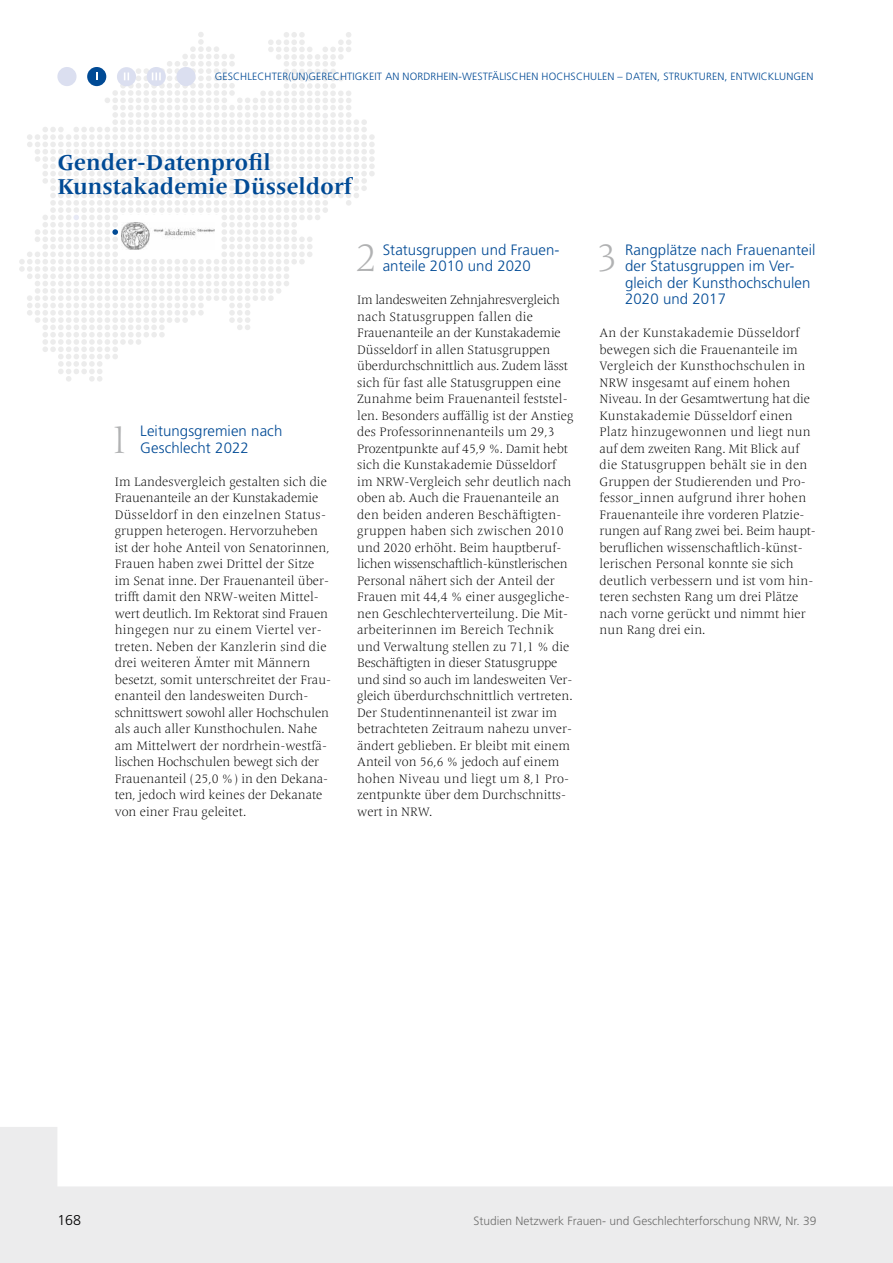
<style>
.page{position:relative;width:893px;height:1263px;background:#fff}
.page>*{position:absolute;margin:0;border:0;box-sizing:border-box;transform-origin:0 0}
.t1{font:300 39.9px "Frutiger Serif LT Pro";color:#b1b2b3}
.t2{font:700 22.5px/24px "Frutiger Serif LT Pro";color:#004a95}
.t3{font:300 15px/16.5px "Frutiger LT Std";letter-spacing:.005em;color:#004a95}
.t4{font:300 14.25px "Frutiger LT Std";color:#000}
.t5{font:300 12.75px/16.5px "Frutiger Serif LT Pro";letter-spacing:.005em;color:#000}
.t6{font:300 12px "Frutiger LT Std";color:#6f6f6e}
.t7{font:300 10.5px "Frutiger LT Std";letter-spacing:.01em;color:#004a95}
</style>
<div class="page">
<svg style="left:0;top:1127px;width:893px;height:136px;fill:#ececed"></svg>
<svg style="left:19px;top:32px;width:356px;height:350px"></svg>
<p class="t7" style="left:215px;top:71px;width:600px">GESCHLECHTER(UN)GERECHTIGKEIT AN NORDRHEIN-WESTFÄLISCHEN HOCHSCHULEN – DATEN, STRUKTUREN, ENTWICKLUNGEN</p>
<h2 class="t2" style="left:57px;top:151px;width:296px">Gender-Datenprofil<br>Kunstakademie Düsseldorf</h2>
<h1 class="t1" style="left:109px;top:415px;width:23px">1</h1>
<p class="t3" style="left:140px;top:423px;width:144px">Leitungsgremien nach<br>Geschlecht 2022</p>
<p class="t5" style="left:115px;top:473px;width:218px">Im Landesvergleich gestalten sich die Frauenanteile an der Kunstakademie Düsseldorf in den einzelnen Status&shy;gruppen heterogen. Hervorzuheben ist der hohe Anteil von Senatorinnen, Frauen haben zwei Drittel der Sitze im Senat inne. Der Frauenanteil über&shy;trifft damit den NRW-weiten Mittel&shy;wert deutlich. Im Rektorat sind Frauen hingegen nur zu einem Viertel ver&shy;treten. Neben der Kanzlerin sind die drei weiteren Ämter mit Männern besetzt, somit unterschreitet der Frau&shy;enanteil den landesweiten Durch&shy;schnittswert sowohl aller Hochschulen als auch aller Kunsthochulen. Nahe am Mittelwert der nordrhein-westfä&shy;lischen Hochschulen bewegt sich der Frauenanteil (25,0 %) in den Dekana&shy;ten, jedoch wird keines der Dekanate von einer Frau geleitet.</p>
<h1 class="t1" style="left:355px;top:234px;width:23px">2</h1>
<p class="t3" style="left:383px;top:241px;width:178px">Statusgruppen und Frauen&shy;anteile 2010 und 2020</p>
<p class="t5" style="left:357px;top:292px;width:218px">Im landesweiten Zehnjahresvergleich nach Statusgruppen fallen die Frauenanteile an der Kunstakademie Düsseldorf in allen Statusgruppen überdurchschnittlich aus. Zudem lässt sich für fast alle Statusgruppen eine Zunahme beim Frauenanteil feststel&shy;len. Besonders auffällig ist der Anstieg des Professorinnenanteils um 29,3<br>Prozentpunkte auf 45,9 %. Damit hebt sich die Kunstakademie Düsseldorf im NRW-Vergleich sehr deutlich nach oben ab. Auch die Frauenanteile an den beiden anderen Beschäftigten&shy;gruppen haben sich zwischen 2010 und 2020 erhöht. Beim hauptberuf&shy;lichen wissenschaftlich-künstlerischen Personal nähert sich der Anteil der Frauen mit 44,4 % einer ausgegliche&shy;nen Geschlechterverteilung. Die Mit&shy;arbeiterinnen im Bereich Technik und Verwaltung stellen zu 71,1 % die Beschäftigten in dieser Statusgruppe und sind so auch im landesweiten Ver&shy;gleich überdurchschnittlich vertreten.<br>Der Studentinnenanteil ist zwar im betrachteten Zeitraum nahezu unver&shy;ändert geblieben. Er bleibt mit einem Anteil von 56,6 % jedoch auf einem hohen Niveau und liegt um 8,1 Pro&shy;zentpunkte über dem Durchschnitts&shy;wert in NRW.</p>
<h1 class="t1" style="left:596px;top:234px;width:23px">3</h1>
<p class="t3" style="left:625px;top:241px;width:192px">Rangplätze nach Frauenanteil der Statusgruppen im Ver&shy;gleich der Kunsthochschulen<br>2020 und 2017</p>
<p class="t5" style="left:600px;top:325px;width:216px">An der Kunstakademie Düsseldorf bewegen sich die Frauenanteile im Vergleich der Kunsthochschulen in NRW insgesamt auf einem hohen Niveau. In der Gesamtwertung hat die Kunstakademie Düsseldorf einen Platz hinzugewonnen und liegt nun auf dem zweiten Rang. Mit Blick auf die Statusgruppen behält sie in den Gruppen der Studierenden und Pro&shy;fessor_innen aufgrund ihrer hohen Frauenanteile ihre vorderen Platzie&shy;rungen auf Rang zwei bei. Beim haupt&shy;beruflichen wissenschaftlich-künst&shy;lerischen Personal konnte sie sich deutlich verbessern und ist vom hin&shy;teren sechsten Rang um drei Plätze nach vorne gerückt und nimmt hier nun Rang drei ein.</p>
<p class="t4" style="left:57px;top:1212px;width:25px">168</p>
<p class="t6" style="left:474px;top:1214px;width:344px">Studien Netzwerk Frauen- und Geschlechterforschung NRW, Nr. 39</p>
</div>
